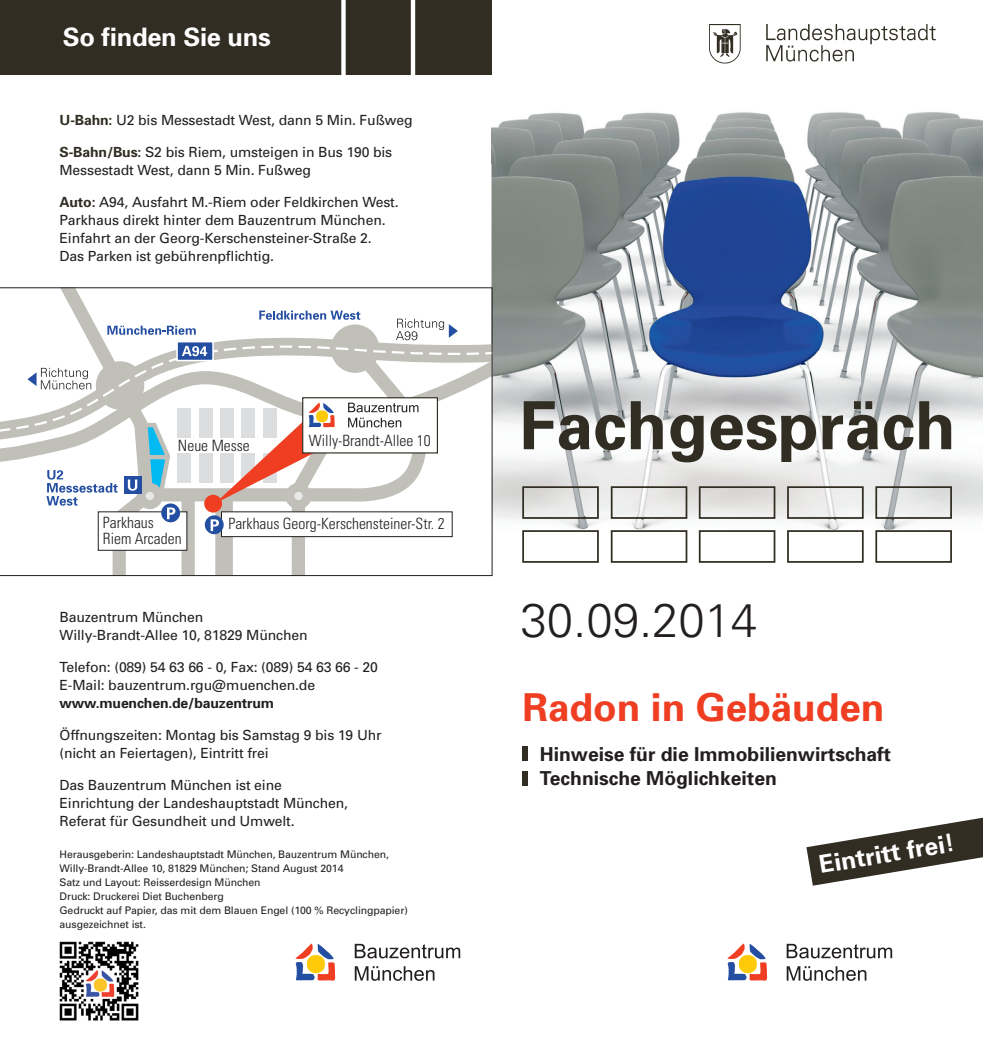
<style>
.page{position:relative;width:983px;height:1042px;background:#fff}
.page>*{position:absolute;margin:0;border:0;box-sizing:border-box;transform-origin:0 0}
.t1{font:700 66.5px "Univers";color:#312d23}
.t2{font:300 47.25px "Univers";color:#231f20}
.t3{font:700 38.5px "Univers";color:#ef3e22}
.t4{font:700 25.38px "Univers";letter-spacing:-.01em;color:#fff}
.t5{font:700 24.5px "Univers";color:#fff}
.t6{font:700 19.25px/24.5px "Univers";color:#231f20}
.t7{font:300 condensed 15.58px "Univers";color:#231f20}
.t8{font:14px/18px "Univers";letter-spacing:-.01em;color:#231f20}
.t9{font:700 14px "Univers";letter-spacing:-.01em;color:#231f20}
.t10{font:10.5px/14px "Univers";letter-spacing:-.01em;color:#231f20}
.s1{font-weight:700;color:#312d23}
</style>
<div class="page">
<img style="left:491px;top:164px;width:61px;height:413px">
<img style="left:552px;top:164px;width:430px;height:399px">
<svg style="left:0;top:287px;width:492px;height:289px"></svg>
<img style="left:491px;top:16px;width:491px;height:148px">
<img style="left:708px;top:25px;width:43px;height:40px">
<img style="left:755px;top:25px;width:180px;height:40px">
<svg style="left:727px;top:943px;width:41px;height:38px"></svg>
<svg style="left:786px;top:944px;width:105px;height:37px"></svg>
<div style="left:522px;top:486px;width:76px;height:33px;border:2px solid #312d23"></div>
<div style="left:522px;top:530px;width:76px;height:33px;border:2px solid #312d23"></div>
<div style="left:698px;top:486px;width:77px;height:33px;border:2px solid #312d23"></div>
<div style="left:698px;top:530px;width:77px;height:33px;border:2px solid #312d23"></div>
<div style="left:875px;top:486px;width:76px;height:33px;border:2px solid #312d23"></div>
<div style="left:875px;top:530px;width:76px;height:33px;border:2px solid #312d23"></div>
<div style="left:610px;top:486px;width:77px;height:33px;border:2px solid #312d23"></div>
<div style="left:610px;top:530px;width:77px;height:33px;border:2px solid #312d23"></div>
<div style="left:786px;top:486px;width:77px;height:33px;border:2px solid #312d23"></div>
<div style="left:786px;top:530px;width:77px;height:33px;border:2px solid #312d23"></div>
<svg style="left:806px;top:817px;width:176px;height:68px"></svg>
<div style="left:0;top:0;width:491px;height:74px;background:#312d23"></div>
<svg style="left:341px;top:0;width:4px;height:75px"></svg>
<div style="left:410px;top:0;width:5px;height:78px;background:#fff"></div>
<svg style="left:295px;top:943px;width:41px;height:38px"></svg>
<svg style="left:354px;top:944px;width:106px;height:37px"></svg>
<img style="left:59px;top:941px;width:80px;height:80px">
<div style="left:522px;top:746px;width:6px;height:15px;background:#312d23"></div>
<div style="left:522px;top:771px;width:6px;height:14px;background:#312d23"></div>
<h3 class="t4" style="left:63px;top:22px;width:209px">So finden Sie uns</h3>
<p class="t8" style="left:60px;top:111px;width:354px"><span class="s1">U-Bahn:</span> U2 bis Messestadt West, dann 5 Min. Fußweg</p>
<p class="t8" style="left:60px;top:143px;width:334px"><span class="s1">S-Bahn/Bus:</span> S2 bis Riem, umsteigen in Bus 190 bis<br>Messestadt West, dann 5 Min. Fußweg</p>
<p class="t8" style="left:60px;top:193px;width:340px"><span class="s1">Auto:</span> A94, Ausfahrt M.-Riem oder Feldkirchen West.<br>Parkhaus direkt hinter dem Bauzentrum München.<br>Einfahrt an der Georg-Kerschensteiner-Straße 2.<br>Das Parken ist gebührenpflichtig.</p>
<p class="t7" style="left:178px;top:437px;width:73px">Neue Messe</p>
<p class="t7" style="left:309px;top:431px;width:123px">Willy-Brandt-Allee 10</p>
<p class="t7" style="left:103px;top:513px;width:52px">Parkhaus</p>
<p class="t7" style="left:228px;top:514px;width:218px">Parkhaus Georg-Kerschensteiner-Str. 2</p>
<p class="t7" style="left:103px;top:529px;width:80px">Riem Arcaden</p>
<p class="t8" style="left:60px;top:608px;width:249px">Bauzentrum München<br>Willy-Brandt-Allee 10, 81829 München</p>
<p class="t8" style="left:60px;top:658px;width:320px">Telefon: (089) 54 63 66 - 0, Fax: (089) 54 63 66 - 20<br>E-Mail: bauzentrum.rgu@muenchen.de</p>
<p class="t9" style="left:60px;top:695px;width:216px">www.muenchen.de/bauzentrum</p>
<p class="t8" style="left:60px;top:726px;width:323px">Öffnungszeiten: Montag bis Samstag 9 bis 19 Uhr (nicht an Feiertagen), Eintritt frei</p>
<p class="t8" style="left:60px;top:776px;width:290px">Das Bauzentrum München ist eine<br>Einrichtung der Landeshauptstadt München,<br>Referat für Gesundheit und Umwelt.</p>
<p class="t10" style="left:60px;top:847px;width:350px">Herausgeberin: Landeshauptstadt München, Bauzentrum München, Willy-Brandt-Allee 10, 81829 München; Stand August 2014<br>Satz und Layout: Reisserdesign München<br>Druck: Druckerei Diet Buchenberg<br>Gedruckt auf Papier, das mit dem Blauen Engel (100 % Recyclingpapier) ausgezeichnet ist.</p>
<h1 class="t1" style="left:519px;top:385px;width:438px">Fachgespräch</h1>
<h2 class="t2" style="left:520px;top:592px;width:238px">30.09.2014</h2>
<h3 class="t3" style="left:522px;top:684px;width:363px">Radon in Gebäuden</h3>
<h3 class="t6" style="left:539px;top:742px;width:352px">Hinweise für die Immobilienwirtschaft<br>Technische Möglichkeiten</h3>
<h3 class="t5" style="left:816px;top:849px;width:138px;rotate:-9deg">Eintritt frei!</h3>
</div>
